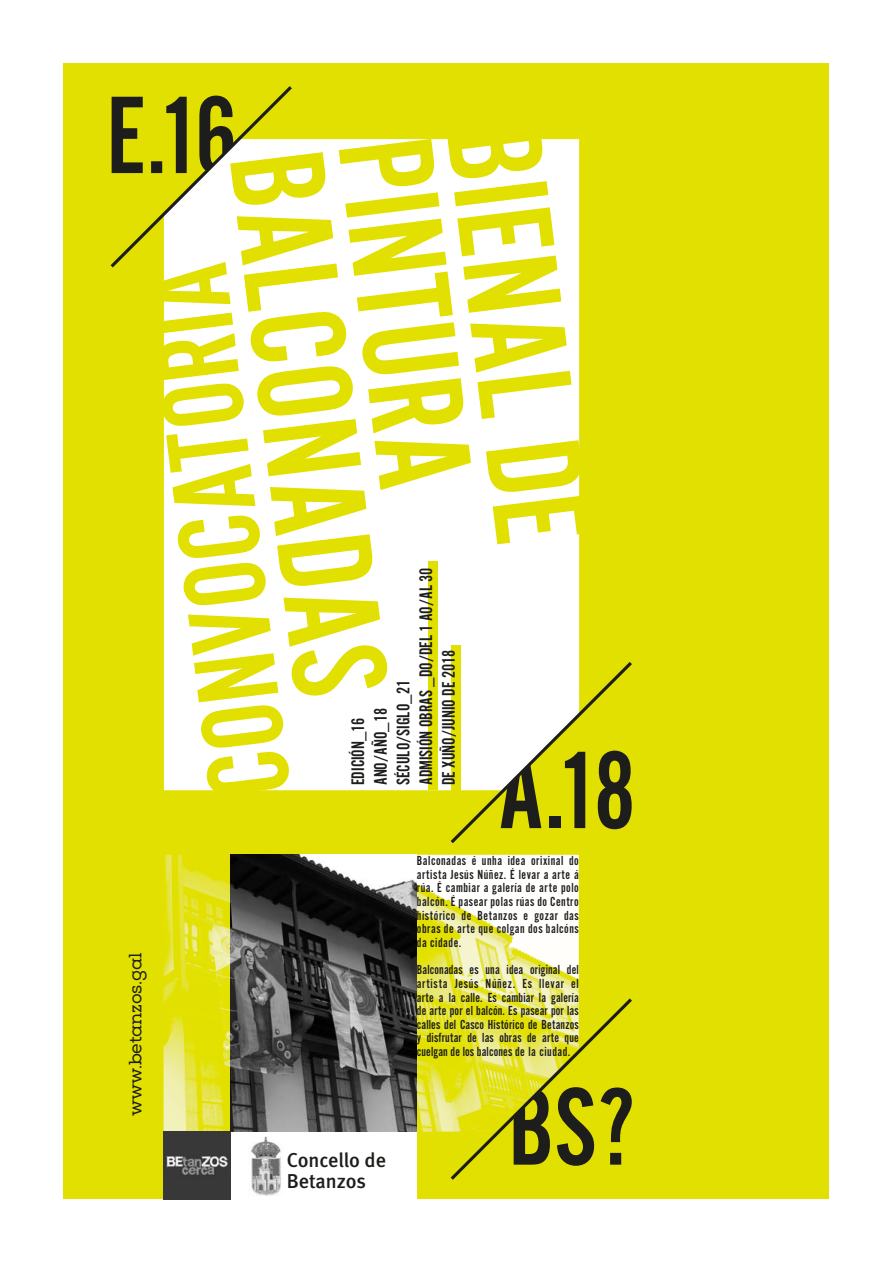
<style>
.page{position:relative;width:893px;height:1263px;background:#fff}
.page>*{position:absolute;margin:0;border:0;box-sizing:border-box;transform-origin:0 0}
.t1{font:139.65px "Alternate Got No 2 D";color:#e2e000}
.t2{font:120px "Alternate Got No 2 D";color:#e2e000}
.t3{font:114.45px "Alternate Got No 2 D";color:#1d1d1b}
.t4{font:500 20.1px "Meta";letter-spacing:-.005em;color:#1d1d1b}
.t5{font:18.9px/22.6px "Alternate Got No 2 D";color:#1d1d1b}
.t6{font:17.85px "Nexa Slab";letter-spacing:-.01em;color:#1d1d1b}
.t7{font:13.65px/13.6px "Alternate Got No 2 D";letter-spacing:.04em;color:#1d1d1b;text-align:justify}
</style>
<div class="page">
<div style="left:64px;top:64px;width:765px;height:1135px;background:#e2e000"></div>
<div style="left:164px;top:139px;width:415px;height:651px;background:#fff"></div>
<svg style="left:110px;top:86px;width:185px;height:185px"></svg>
<svg style="left:447px;top:658px;width:185px;height:186px"></svg>
<div style="left:451px;top:645px;width:10px;height:145px;background:#e2e000"></div>
<div style="left:428px;top:561px;width:10px;height:229px;background:#e2e000"></div>
<div style="left:231px;top:1131px;width:186px;height:68px;background:#fff"></div>
<img style="left:251px;top:1136px;width:30px;height:59px">
<img style="left:164px;top:855px;width:415px;height:276px">
<img style="left:231px;top:855px;width:186px;height:276px">
<svg style="left:447px;top:995px;width:185px;height:185px"></svg>
<img style="left:164px;top:1131px;width:67px;height:68px">
<h1 class="t1" style="left:564px;top:116px;width:423px;rotate:83deg">BIENAL DE</h1>
<h1 class="t1" style="left:455px;top:130px;width:353px;rotate:83deg">PINTURA</h1>
<h1 class="t1" style="left:347px;top:143px;width:550px;rotate:83deg">BALCONADAS</h1>
<h2 class="t2" style="left:190px;top:804px;width:538px;rotate:-97deg">CONVOCATORIA</h2>
<h3 class="t5" style="left:347px;top:785px;width:219px;rotate:-90deg">EDICIÓN_16<br>ANO/AÑO_18<br>SÉCULO/SIGLO_21<br>ADMISIÓN OBRAS _DO/DEL 1 AO/AL 30<br>DE XUÑO/JUNIO DE 2018</h3>
<h3 class="t3" style="left:498px;top:731px;width:140px">A.18</h3>
<h3 class="t6" style="left:125px;top:1116px;width:165px;rotate:-90deg">www.betanzos.gal</h3>
<h3 class="t4" style="left:287px;top:1148px;width:101px">Concello de</h3>
<h3 class="t4" style="left:287px;top:1169px;width:81px">Betanzos</h3>
<p class="t7" style="left:417px;top:854px;width:163px">Balconadas é unha idea orixinal do artista Jesús Núñez. É levar a arte á rúa. É cambiar a galería de arte polo balcón. É pasear polas rúas do Centro histórico de Betanzos e gozar das obras de arte que colgan dos balcóns da cidade.</p>
<p class="t7" style="left:417px;top:963px;width:163px">Balconadas es una idea original del artista Jesús Núñez. Es llevar el arte a la calle. Es cambiar la galería de arte por el balcón. Es pasear por las calles del Casco Histórico de Betanzos y disfrutar de las obras de arte que cuelgan de los balcones de la ciudad.</p>
<h3 class="t3" style="left:508px;top:1068px;width:129px">BS?</h3>
</div>
